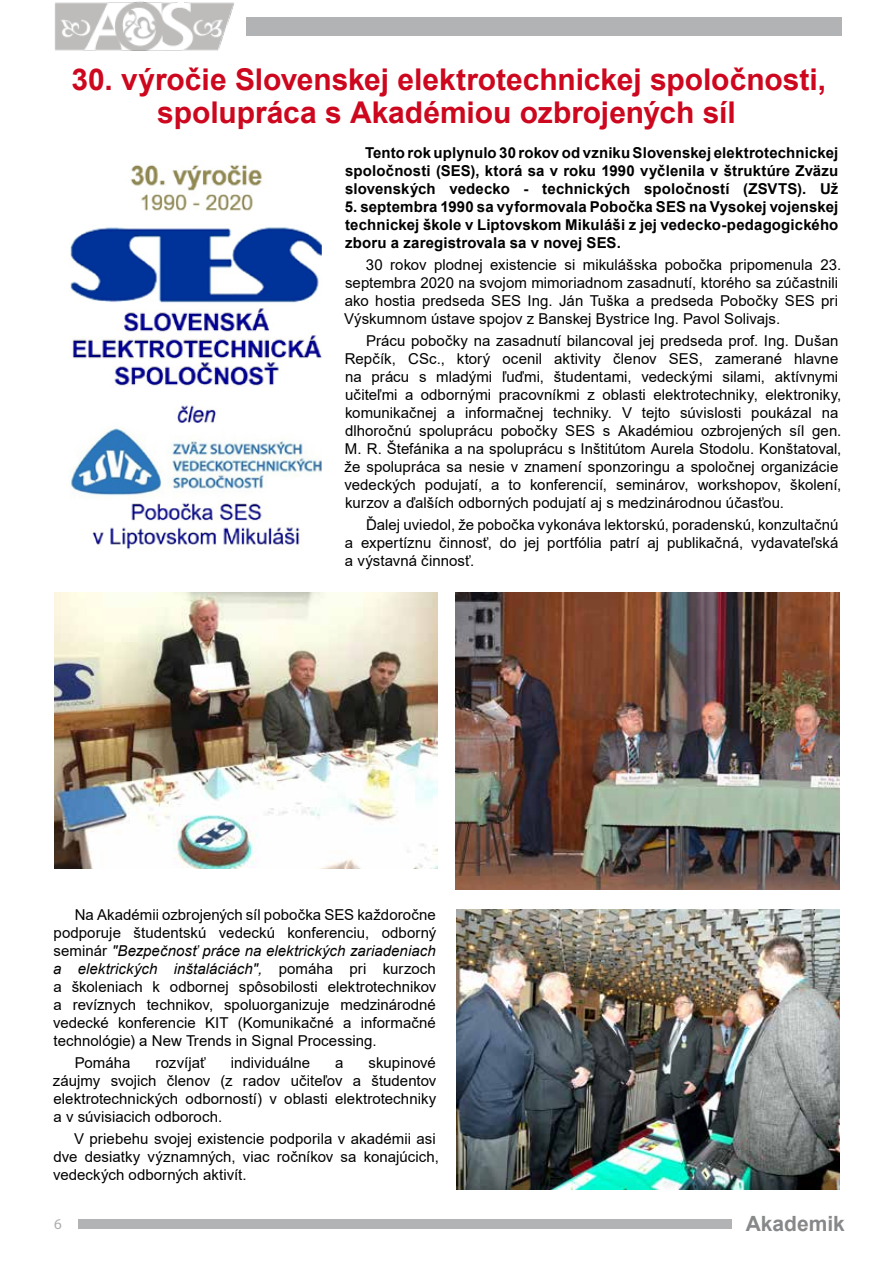
<style>
.page{position:relative;width:893px;height:1263px;background:#fff}
.page>*{position:absolute;margin:0;border:0;box-sizing:border-box;transform-origin:0 0}
.t1{font:700 30px/33px "Arial";letter-spacing:-.005em;color:#cd071e;text-align:center}
.t2{font:700 21px "Arial";color:#87888a}
.t3{font:15px/18px "Arial";color:#000}
.t4{font:700 15px/18px "Arial";letter-spacing:.01em;color:#000;text-align:justify}
.t5{font:15px "Myriad Pro";color:#58585a}
.s1{font-style:italic}
</style>
<div class="page">
<div style="left:78px;top:1219px;width:653px;height:10px;background:#b1b3b4"></div>
<img style="left:55px;top:1px;width:179px;height:50px">
<div style="left:247px;top:18px;width:595px;height:18px;background:#b1b3b4"></div>
<img style="left:70px;top:165px;width:252px;height:385px">
<img style="left:54px;top:592px;width:384px;height:276px">
<img style="left:456px;top:592px;width:383px;height:297px">
<img style="left:456px;top:909px;width:384px;height:281px">
<h1 class="t1" style="left:72px;top:63px;width:756px">30. výročie Slovenskej elektrotechnickej spoločnosti, spolupráca s Akadémiou ozbrojených síl</h1>
<p class="t4" style="left:345px;top:144px;width:495px;text-indent:20px">Tento rok uplynulo 30 rokov od vzniku Slovenskej elektrotechnickej spoločnosti (SES), ktorá sa v roku 1990 vyčlenila v štruktúre Zväzu slovenských vedecko - technických spoločností (ZSVTS). Už</p>
<p class="t4" style="left:345px;top:198px;width:495px">5. septembra 1990 sa vyformovala Pobočka SES na Vysokej vojenskej technickej škole v Liptovskom Mikuláši z jej vedecko-pedagogického zboru a zaregistrovala sa v novej SES.</p>
<p class="t3" style="left:344px;top:255px;width:499px;text-indent:22px">30 rokov plodnej existencie si mikulášska pobočka pripomenula 23. septembra 2020 na svojom mimoriadnom zasadnutí, ktorého sa zúčastnili ako hostia predseda SES Ing. Ján Tuška a predseda Pobočky SES pri Výskumnom ústave spojov z Banskej Bystrice Ing. Pavol Solivajs.</p>
<p class="t3" style="left:345px;top:332px;width:498px;text-indent:22px">Prácu pobočky na zasadnutí bilancoval jej predseda prof. Ing. Dušan Repčík, CSc., ktorý ocenil aktivity členov SES, zamerané hlavne na prácu s mladými ľuďmi, študentami, vedeckými silami, aktívnymi učiteľmi a odbornými pracovníkmi z oblasti elektrotechniky, elektroniky, komunikačnej a informačnej techniky. V tejto súvislosti poukázal na dlhoročnú spoluprácu pobočky SES s Akadémiou ozbrojených síl gen.<br>M. R. Štefánika a na spoluprácu s Inštitútom Aurela Stodolu. Konštatoval, že spolupráca sa nesie v znamení sponzoringu a spoločnej organizácie vedeckých podujatí, a to konferencií, seminárov, workshopov, školení, kurzov a ďalších odborných podujatí aj s medzinárodnou účasťou.</p>
<p class="t3" style="left:345px;top:516px;width:495px;text-align:justify;text-indent:21px">Ďalej uviedol, že pobočka vykonáva lektorskú, poradenskú, konzultačnú a expertíznu činnosť, do jej portfólia patrí aj publikačná, vydavateľská a výstavná činnosť.</p>
<p class="t3" style="left:53px;top:905px;width:385px;text-align:justify;text-indent:22px">Na Akadémii ozbrojených síl pobočka SES každoročne podporuje študentskú vedeckú konferenciu, odborný seminár <span class="s1">"Bezpečnosť práce na elektrických zariadeniach a elektrických inštaláciách",</span> pomáha pri kurzoch a školeniach k odbornej spôsobilosti elektrotechnikov a revíznych technikov, spoluorganizuje medzinárodné vedecké konferencie KIT (Komunikačné a informačné technológie) a New Trends in Signal Processing.</p>
<p class="t3" style="left:75px;top:1053px;width:57px">Pomáha</p>
<p class="t3" style="left:156px;top:1053px;width:52px">rozvíjať</p>
<p class="t3" style="left:231px;top:1053px;width:81px">individuálne</p>
<p class="t3" style="left:335px;top:1053px;width:10px">a</p>
<p class="t3" style="left:53px;top:1053px;width:385px;text-align:justify;text-indent:316px">skupinové záujmy svojich členov (z radov učiteľov a študentov elektrotechnických odborností) v oblasti elektrotechniky a v súvisiacich odboroch.</p>
<p class="t3" style="left:53px;top:1130px;width:387px;text-indent:21px">V priebehu svojej existencie podporila v akadémii asi dve desiatky významných, viac ročníkov sa konajúcich, vedeckých odborných aktivít.</p>
<p class="t5" style="left:54px;top:1215px;width:9px">6</p>
<h2 class="t2" style="left:746px;top:1209px;width:101px">Akademik</h2>
</div>
